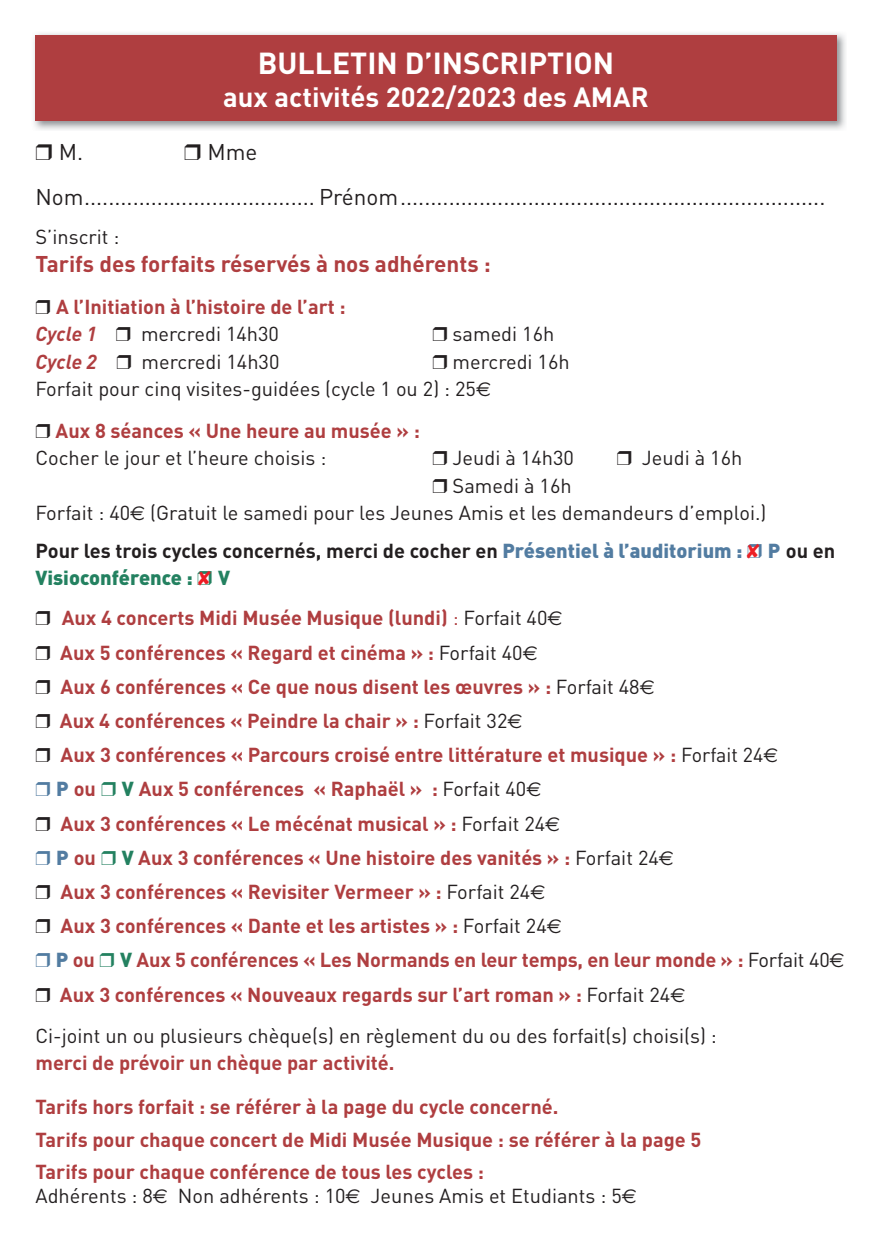
<style>
.page{position:relative;width:872px;height:1241px;background:#fff}
.page>*{position:absolute;margin:0;border:0;box-sizing:border-box;transform-origin:0 0}
.t1{font:700 30px "DIN";color:#fff}
.t2{font:700 27.5px "DIN";color:#fff}
.t3{font:22.5px/44.5px "DIN";color:#231f20}
.t4{font:700 22.5px "DIN";color:#af3e40}
.t5{font:700 20px/34.2px "DIN";color:#af3e40}
.t6{font:20px/27.5px "DIN";color:#231f20}
.t7{font:700 20px "DIN";color:#231f20}
.t8{font:900 20px "DIN";color:#238160}
.t9{font:italic 700 20px "DIN";color:#af3e40}
.s1{font-family:"Euro Sans"}
.s2{font-weight:900;color:#527ca1}
.s3{font-weight:900;color:#238160}
.s4{font-weight:400}
.s5{font-weight:400;color:#231f20}
.s6{font-family:"Euro Sans";font-weight:400;color:#231f20}
</style>
<div class="page">
<img style="left:34px;top:33px;width:812px;height:97px">
<div style="left:35px;top:35px;width:801px;height:85px;background:#af3e40"></div>
<h1 class="t1" style="left:258px;top:52px;width:358px">BULLETIN D’INSCRIPTION</h1>
<h2 class="t2" style="left:223px;top:87px;width:427px">aux activités 2022/2023 des AMAR</h2>
<p class="t3" style="left:35px;top:132px;width:791px;text-indent:172px">Mme<br>Nom ...................................... Prénom ......................................................................</p>
<p class="t6" style="left:35px;top:226px;width:86px">S’inscrit :</p>
<p class="t4" style="left:35px;top:255px;width:457px">Tarifs des forfaits réservés à nos adhérents :</p>
<p class="t5" style="left:56px;top:291px;width:291px">A l’Initiation à l’histoire de l’art :</p>
<p class="t9" style="left:35px;top:327px;width:63px">Cycle 1</p>
<p class="t6" style="left:141px;top:322px;width:139px">mercredi 14h30</p>
<p class="t6" style="left:452px;top:322px;width:103px">samedi 16h</p>
<p class="t9" style="left:35px;top:354px;width:63px">Cycle 2</p>
<p class="t6" style="left:141px;top:350px;width:139px">mercredi 14h30</p>
<p class="t3" style="left:59px;top:132px;width:26px">M.</p>
<p class="t6" style="left:35px;top:350px;width:536px;text-indent:417px">mercredi 16h<br>Forfait pour cinq visites-guidées (cycle 1 ou 2) : 25<span class="s1">€</span></p>
<p class="t5" style="left:56px;top:415px;width:366px">Aux 8 séances « Une heure au musée » :</p>
<p class="t6" style="left:35px;top:447px;width:292px">Cocher le jour et l’heure choisis :</p>
<p class="t6" style="left:452px;top:447px;width:123px">Jeudi à 14h30</p>
<p class="t6" style="left:642px;top:447px;width:102px">Jeudi à 16h</p>
<p class="t6" style="left:35px;top:474px;width:732px;text-indent:417px">Samedi à 16h<br>Forfait : 40<span class="s1">€</span> (Gratuit le samedi pour les Jeunes Amis et les demandeurs d’emploi.)</p>
<p class="t7" style="left:35px;top:543px;width:708px">Pour les trois cycles concernés, merci de cocher en <span class="s2">Présentiel à l’auditorium :</span></p>
<p class="t7" style="left:767px;top:543px;width:69px"><span class="s2">P</span> ou en</p>
<p class="t8" style="left:35px;top:571px;width:159px">Visioconférence :</p>
<p class="t5" style="left:62px;top:560px;width:502px;line-height:40px;text-indent:156px"><span class="s3">V<br></span>Aux 4 concerts Midi Musée Musique (lundi) <span class="s4">:</span> <span class="s5">Forfait 40</span><span class="s6">€</span></p>
<p class="t5" style="left:56px;top:637px;width:723px">Aux 5 conférences « Regard et cinéma » : <span class="s5">Forfait 40</span><span class="s6">€<br></span>Aux 6 conférences « Ce que nous disent les œuvres » : <span class="s5">Forfait 48</span><span class="s6">€<br></span>Aux 4 conférences « Peindre la chair » : <span class="s5">Forfait 32</span><span class="s6">€<br></span>Aux 3 conférences « Parcours croisé entre littérature et musique » : <span class="s5">Forfait 24</span><span class="s6">€ </span><span class="s2">P</span> ou</p>
<p class="t5" style="left:56px;top:774px;width:505px;text-indent:66px"><span class="s3">V</span> Aux 5 conférences « Raphaël » : <span class="s5">Forfait 40</span><span class="s6">€<br></span>Aux 3 conférences « Le mécénat musical » : <span class="s5">Forfait 24</span><span class="s6">€<br></span><span class="s2">P</span> ou</p>
<p class="t5" style="left:56px;top:842px;width:790px;text-indent:66px"><span class="s3">V</span> Aux 3 conférences « Une histoire des vanités » : <span class="s5">Forfait 24</span><span class="s6">€<br></span>Aux 3 conférences « Revisiter Vermeer » : <span class="s5">Forfait 24</span><span class="s6">€<br></span>Aux 3 conférences « Dante et les artistes » : <span class="s5">Forfait 24</span><span class="s6">€<br></span><span class="s2">P</span> ou <span class="s3">V</span> Aux 5 conférences « Les Normands en leur temps, en leur monde » : <span class="s5">Forfait 40</span><span class="s6">€ </span>Aux 3 conférences « Nouveaux regards sur l’art roman » : <span class="s5">Forfait 24</span><span class="s6">€</span></p>
<p class="t6" style="left:35px;top:1024px;width:683px">Ci-joint un ou plusieurs chèque(s) en règlement du ou des forfait(s) choisi(s) :</p>
<p class="t5" style="left:35px;top:1043px;width:524px;line-height:43.8px">merci de prévoir un chèque par activité.<br>Tarifs hors forfait : se référer à la page du cycle concerné.</p>
<p class="t5" style="left:35px;top:1125px;width:667px;line-height:32.5px">Tarifs pour chaque concert de Midi Musée Musique : se référer à la page 5<br>Tarifs pour chaque conférence de tous les cycles :</p>
<p class="t6" style="left:35px;top:1184px;width:603px">Adhérents : 8<span class="s1">€</span> Non adhérents : 10<span class="s1">€</span> Jeunes Amis et Etudiants : 5<span class="s1">€</span></p>
</div>
